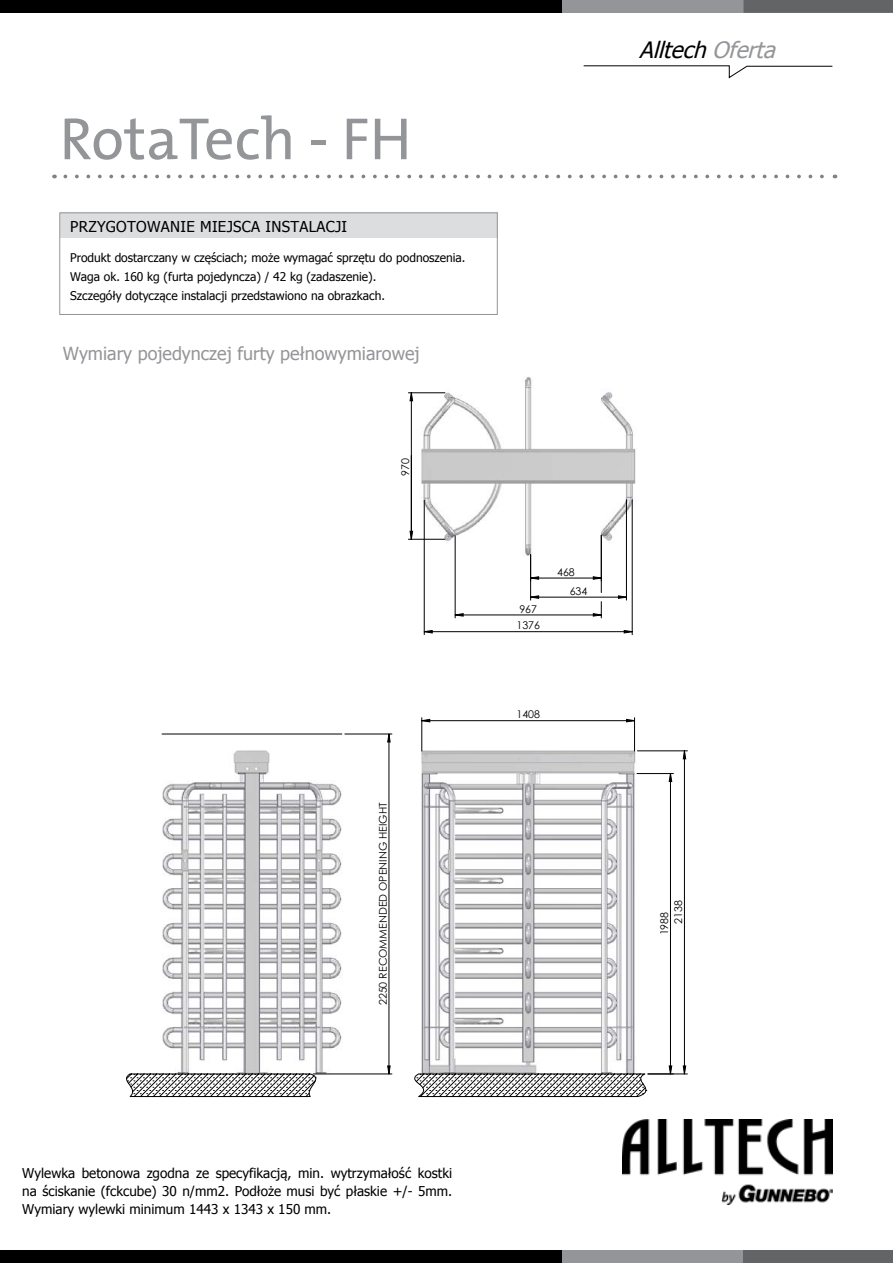
<style>
.page{position:relative;width:893px;height:1263px;background:#fff}
.page>*{position:absolute;margin:0;border:0;box-sizing:border-box;transform-origin:0 0}
.t1{font:60px "The Mix BCE W5 Pla";color:#939598}
.t2{font:italic 22.5px "Tahoma";color:#000}
.t3{font:18px "Tahoma";color:#939598}
.t4{font:15px "Tahoma";letter-spacing:.02em;color:#000}
.t5{font:13.5px/18px "Tahoma";color:#000;text-align:justify}
.t6{font:12px/19px "Tahoma";color:#000}
.t7{font:10.65px "Century Gothic";color:#000}
.s1{color:#939598}
</style>
<div class="page">
<svg style="left:65px;top:175px;width:770px;height:3px"></svg>
<img style="left:622px;top:1119px;width:210px;height:85px">
<div style="left:60px;top:213px;width:437px;height:25px;background:#dcddde"></div>
<div style="left:60px;top:213px;width:437px;height:102px;border:1px solid #939598"></div>
<div style="left:0;top:1250px;width:893px;height:13px;background:#000"></div>
<div style="left:563px;top:1250px;width:330px;height:13px;background:#939598"></div>
<div style="left:744px;top:1250px;width:149px;height:13px;background:#636466"></div>
<div style="left:0;top:0;width:893px;height:13px;background:#000"></div>
<div style="left:563px;top:0;width:330px;height:13px;background:#939598"></div>
<div style="left:743px;top:0;width:150px;height:13px;background:#636466"></div>
<svg style="left:583px;top:65px;width:250px;height:14px"></svg>
<img style="left:408px;top:377px;width:228px;height:191px">
<hr style="left:648px;top:1074px;width:39px;height:1px;background:#000">
<hr style="left:637px;top:751px;width:50px;height:1px;background:#000">
<hr style="left:626px;top:500px;width:1px;height:100px;background:#000">
<hr style="left:530px;top:554px;width:1px;height:46px;background:#000">
<hr style="left:634px;top:718px;width:1px;height:33px;background:#000">
<hr style="left:421px;top:718px;width:1px;height:33px;background:#000">
<hr style="left:455px;top:536px;width:1px;height:82px;background:#000">
<hr style="left:601px;top:535px;width:1px;height:57px;background:#000">
<hr style="left:408px;top:539px;width:37px;height:1px;background:#000">
<hr style="left:408px;top:392px;width:37px;height:1px;background:#000">
<hr style="left:424px;top:500px;width:1px;height:135px;background:#000">
<hr style="left:632px;top:500px;width:1px;height:135px;background:#000">
<svg style="left:683px;top:751px;width:3px;height:323px"></svg>
<svg style="left:126px;top:734px;width:547px;height:363px"></svg>
<svg style="left:422px;top:719px;width:213px;height:3px"></svg>
<svg style="left:455px;top:596px;width:172px;height:22px"></svg>
<svg style="left:410px;top:393px;width:3px;height:146px"></svg>
<svg style="left:424px;top:630px;width:208px;height:3px"></svg>
<svg style="left:530px;top:554px;width:71px;height:27px"></svg>
<h1 class="t1" style="left:60px;top:100px;width:354px">RotaTech - FH</h1>
<p class="t4" style="left:70px;top:216px;width:279px">PRZYGOTOWANIE MIEJSCA INSTALACJI</p>
<p class="t6" style="left:70px;top:249px;width:397px">Produkt dostarczany w częściach; może wymagać sprzętu do podnoszenia.<br>Waga ok. 160 kg (furta pojedyncza) / 42 kg (zadaszenie).<br>Szczegóły dotyczące instalacji przedstawiono na obrazkach.</p>
<h3 class="t3" style="left:63px;top:341px;width:358px">Wymiary pojedynczej furty pełnowymiarowej</h3>
<p class="t7" style="left:398px;top:476px;width:19px;rotate:-90deg">970</p>
<p class="t7" style="left:375px;top:1005px;width:204px;rotate:-90deg">2250 RECOMMENDED OPENING HEIGHT</p>
<h2 class="t2" style="left:639px;top:35px;width:146px">Alltech<span class="s1">Oferta</span></h2>
<p class="t7" style="left:519px;top:601px;width:19px">967</p>
<p class="t7" style="left:516px;top:618px;width:25px">1376</p>
<p class="t7" style="left:557px;top:564px;width:19px">468</p>
<p class="t7" style="left:570px;top:583px;width:19px">634</p>
<p class="t7" style="left:516px;top:707px;width:25px">1408</p>
<p class="t7" style="left:671px;top:924px;width:25px;rotate:-90deg">2138</p>
<p class="t7" style="left:657px;top:935px;width:25px;rotate:-90deg">1988</p>
<p class="t5" style="left:22px;top:1165px;width:431px">Wylewka betonowa zgodna ze specyfikacją, min. wytrzymałość kostki na ściskanie (fckcube) 30 n/mm2. Podłoże musi być płaskie +/- 5mm.<br>Wymiary wylewki minimum 1443 x 1343 x 150 mm.</p>
</div>
